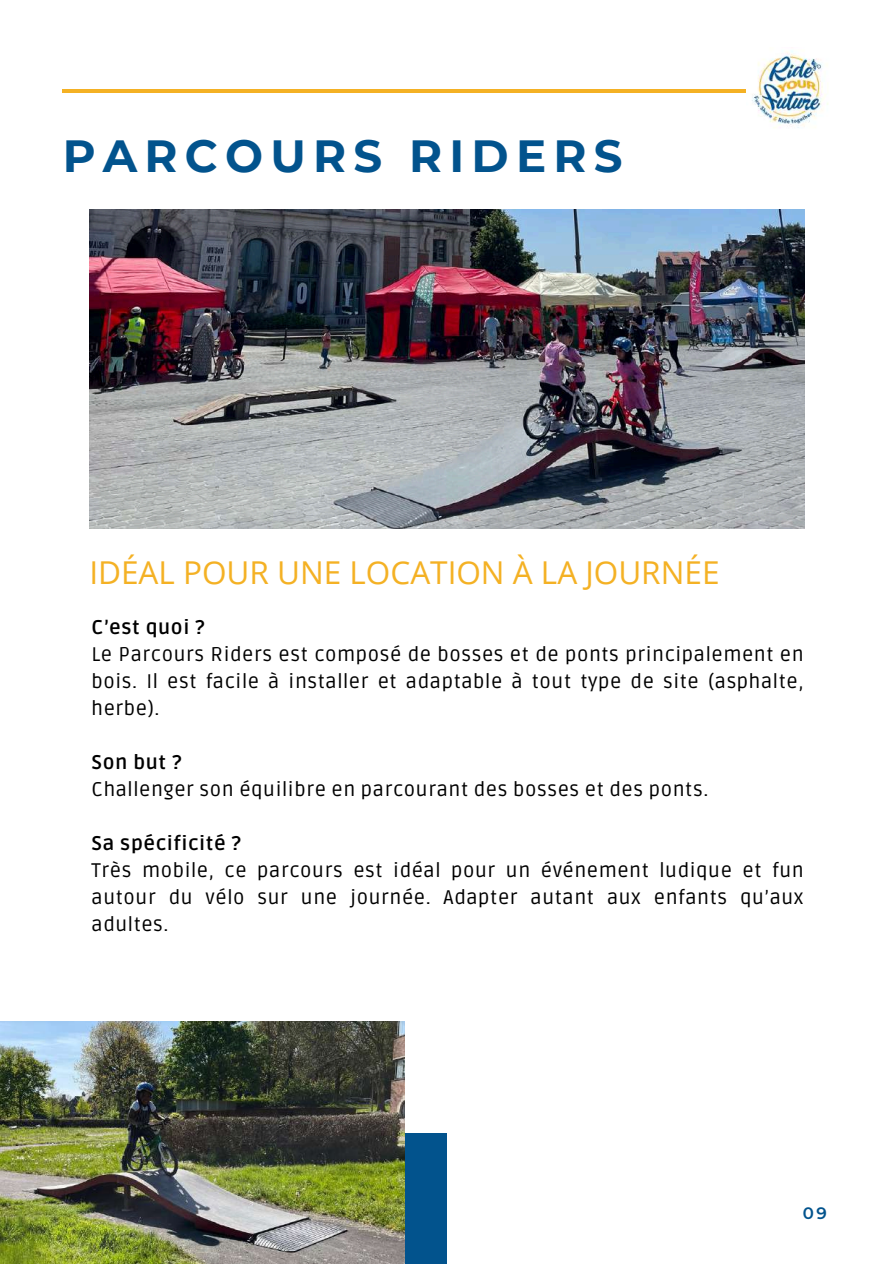
<style>
.page{position:relative;width:894px;height:1264px;background:#fff}
.page>*{position:absolute;margin:0;border:0;box-sizing:border-box;transform-origin:0 0}
.t1{font:700 45px "Montserrat";letter-spacing:.16em;color:#02538d}
.t2{font:31.5px "Open Sans";color:#f4b124}
.t3{font:19.8px/27px "Ruda";letter-spacing:.03em;color:#000;text-align:justify}
.t4{font:700 19.8px "Ruda";letter-spacing:.03em;color:#000}
.t5{font:600 16.5px "Montserrat";color:#02538d}
</style>
<div class="page">
<hr style="left:63px;top:89px;width:767px;height:4px;background:#f4b124">
<img style="left:746px;top:50px;width:84px;height:78px">
<div style="left:52px;top:1133px;width:394px;height:130px;background:#02538d"></div>
<img style="left:0;top:1021px;width:404px;height:242px">
<img style="left:89px;top:210px;width:715px;height:318px">
<h1 class="t1" style="left:63px;top:129px;width:561px">PARCOURS RIDERS</h1>
<h2 class="t2" style="left:89px;top:550px;width:631px">IDÉAL POUR UNE LOCATION À LA JOURNÉE</h2>
<p class="t4" style="left:91px;top:615px;width:115px">C’est quoi ?</p>
<p class="t3" style="left:91px;top:641px;width:713px">Le Parcours Riders est composé de bosses et de ponts principalement en bois. Il est facile à installer et adaptable à tout type de site (asphalte, herbe).</p>
<p class="t4" style="left:91px;top:750px;width:91px">Son but ?</p>
<p class="t3" style="left:91px;top:776px;width:618px">Challenger son équilibre en parcourant des bosses et des ponts.</p>
<p class="t4" style="left:91px;top:831px;width:151px">Sa spécificité ?</p>
<p class="t3" style="left:91px;top:857px;width:713px">Très mobile, ce parcours est idéal pour un événement ludique et fun autour du vélo sur une journée. Adapter autant aux enfants qu’aux adultes.</p>
<p class="t5" style="left:802px;top:1203px;width:26px">09</p>
</div>
